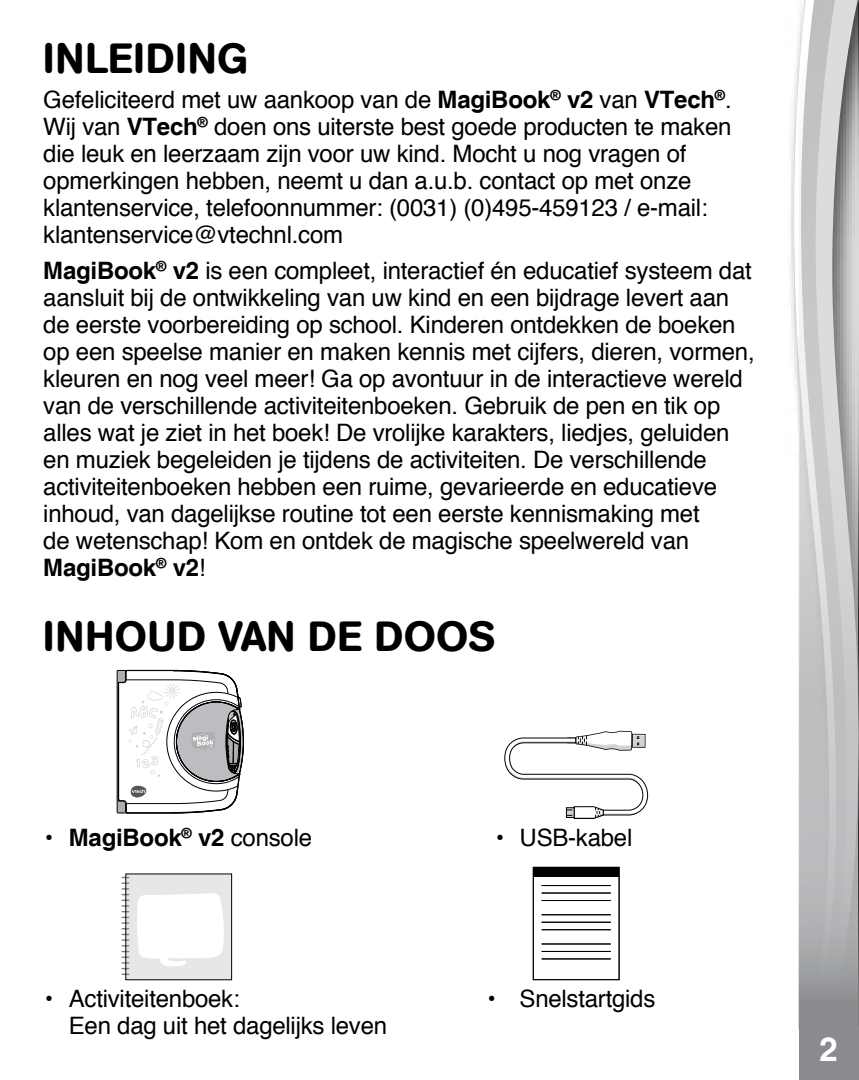
<style>
.page{position:relative;width:859px;height:1080px;background:#fff}
.page>*{position:absolute;margin:0;border:0;box-sizing:border-box;transform-origin:0 0}
.t1{font:500 42px "AG Book Rounded";letter-spacing:.02em;color:#000}
.t2{font:700 33px "Helvetica";color:#fff}
.t3{font:24px/27px "Helvetica";letter-spacing:-.01em;color:#000}
.t4{font:700 24px "Helvetica";letter-spacing:-.01em;color:#000}
.s1{font-weight:700}
.s2{font-weight:400}
.s3{font-style:inherit}
</style>
<div class="page">
<div style="left:787px;top:0;width:71px;height:1080px;background:#000;opacity:.75"></div>
<svg style="left:793px;top:0;width:6px;height:1029px"></svg>
<svg style="left:799px;top:0;width:59px;height:1080px;background:#bcbdbf"></svg>
<div style="left:741px;top:1029px;width:58px;height:51px;background:#fff"></div>
<div style="left:533px;top:867px;width:87px;height:113px;border:1px solid #000"></div>
<div style="left:533px;top:867px;width:86px;height:10px;background:#000"></div>
<hr style="left:542px;top:893px;width:69px;height:1px;background:#000">
<hr style="left:542px;top:922px;width:69px;height:1px;background:#000">
<hr style="left:542px;top:951px;width:69px;height:1px;background:#000">
<hr style="left:542px;top:885px;width:69px;height:1px;background:#000">
<hr style="left:542px;top:914px;width:69px;height:1px;background:#000">
<hr style="left:542px;top:943px;width:69px;height:1px;background:#000">
<hr style="left:542px;top:900px;width:69px;height:1px;background:#000">
<hr style="left:542px;top:929px;width:69px;height:1px;background:#000">
<hr style="left:542px;top:958px;width:69px;height:1px;background:#000">
<svg style="left:117px;top:670px;width:127px;height:144px"></svg>
<div style="left:126px;top:874px;width:106px;height:106px;background:#e6e7e8"></div>
<svg style="left:122px;top:877px;width:7px;height:98px"></svg>
<div style="left:125px;top:874px;width:107px;height:106px;border:1px solid #000"></div>
<svg style="left:137px;top:893px;width:87px;height:73px;background:#fbfbfb"></svg>
<svg style="left:504px;top:731px;width:144px;height:88px"></svg>
<h1 class="t1" style="left:43px;top:42px;width:206px">INLEIDING</h1>
<p class="t3" style="left:43px;top:88px;width:690px">Gefeliciteerd met uw aankoop van de <span class="s1">MagiBook</span><sup>®</sup> <span class="s1">v2</span> van <span class="s1">VTech</span><sup>®</sup>.<br>Wij van <span class="s1">VTech</span><sup>®</sup> doen ons uiterste best goede producten te maken die leuk en leerzaam zijn voor uw kind. Mocht u nog vragen of opmerkingen hebben, neemt u dan a.u.b. contact op met onze klantenservice, telefoonnummer: (0031) (0)495-459123 / e-mail: klantenservice@vtechnl.com</p>
<p class="t3" style="left:43px;top:259px;width:713px"><span class="s1">MagiBook</span><sup>®</sup> <span class="s1">v2</span> is een compleet, interactief én educatief systeem dat aansluit bij de ontwikkeling van uw kind en een bijdrage levert aan de eerste voorbereiding op school. Kinderen ontdekken de boeken op een speelse manier en maken kennis met cijfers, dieren, vormen, kleuren en nog veel meer! Ga op avontuur in de interactieve wereld van de verschillende activiteitenboeken. Gebruik de pen en tik op alles wat je ziet in het boek! De vrolijke karakters, liedjes, geluiden en muziek begeleiden je tijdens de activiteiten. De verschillende activiteitenboeken hebben een ruime, gevarieerde en educatieve inhoud, van dagelijkse routine tot een eerste kennismaking met<br>de wetenschap! Kom en ontdek de magische speelwereld van <span class="s1">MagiBook</span><sup>®</sup> <span class="s1">v2</span>!</p>
<h1 class="t1" style="left:43px;top:621px;width:453px">INHOUD VAN DE DOOS</h1>
<p class="t4" style="left:43px;top:828px;width:270px"><span class="s2">•</span> MagiBook<sup>®</sup> v2 <span class="s2">console</span></p>
<p class="t3" style="left:494px;top:826px;width:140px">• USB-kabel</p>
<p class="t3" style="left:43px;top:987px;width:198px">• Activiteitenboek:</p>
<p class="t3" style="left:486px;top:987px;width:171px">• Snelstartgids</p>
<p class="t3" style="left:69px;top:1014px;width:320px">Een dag uit het dagelijks leven</p>
<h2 class="t2" style="left:820px;top:1022px;width:25px">2 <sup>2</sup><span class="s3">2</span></h2>
</div>
